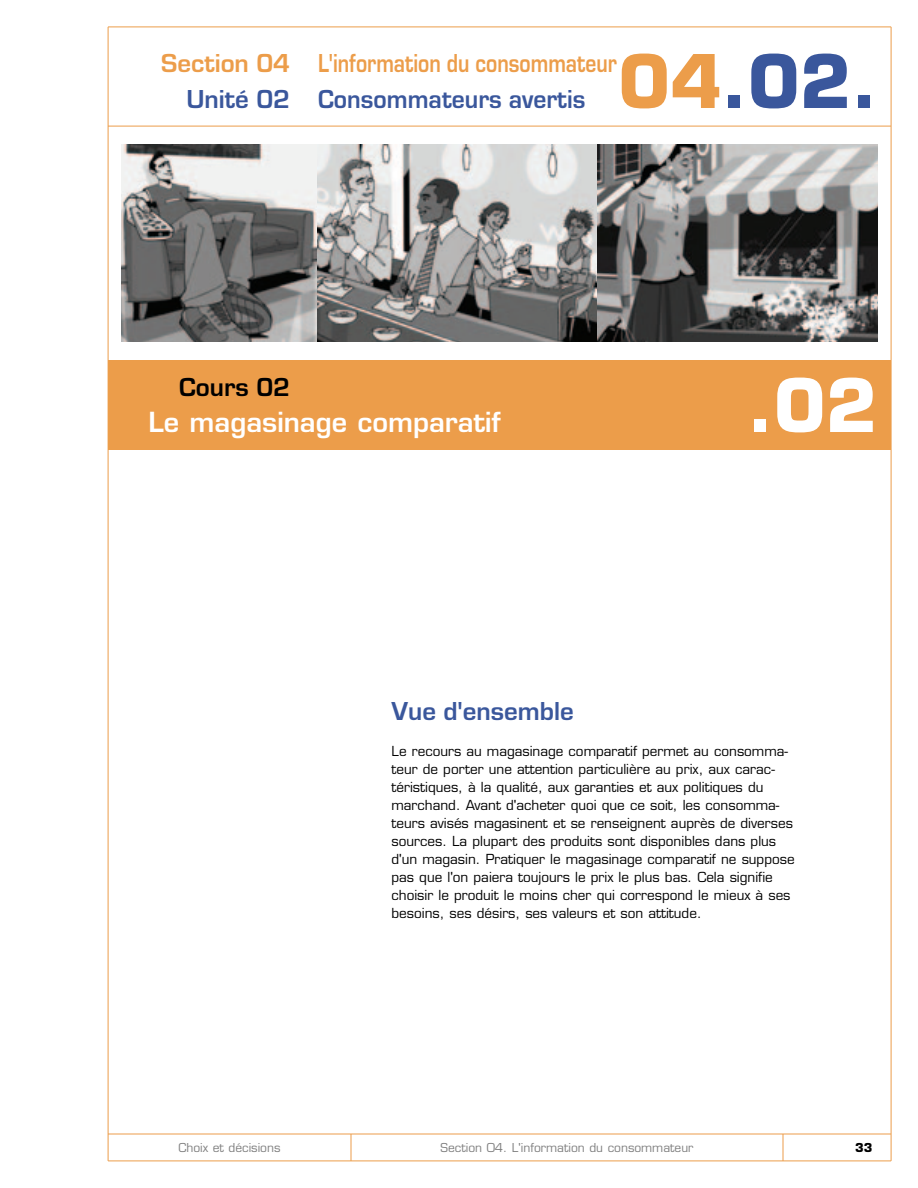
<style>
.page{position:relative;width:918px;height:1188px;background:#fff}
.page>*{position:absolute;margin:0;border:0;box-sizing:border-box;transform-origin:0 0}
.t1{font:700 72px "Eurostile";color:#3a579c}
.t2{font:700 72px "Eurostile";color:#fff}
.t3{font:700 27px "Eurostile";color:#3a579c}
.t4{font:700 27px "Eurostile";color:#ec9d4a}
.t5{font:600 27px "Eurostile";color:#fff}
.t6{font:700 27px "Eurostile";color:#000}
.t7{font:13.5px/18px "Eurostile";color:#000}
.t8{font:12px "Eurostile";color:#808080}
.t9{font:700 12px "Eurostile";color:#000}
.s1{color:#ec9d4a}
</style>
<div class="page">
<hr style="left:108px;top:27px;width:783px;height:1px;background:#ec9d4a">
<hr style="left:108px;top:1161px;width:783px;height:1px;background:#ec9d4a">
<hr style="left:108px;top:27px;width:1px;height:1134px;background:#ec9d4a">
<hr style="left:891px;top:27px;width:1px;height:1134px;background:#ec9d4a">
<hr style="left:108px;top:1134px;width:783px;height:1px;background:#ec9d4a">
<svg style="left:351px;top:1134px;width:1px;height:27px"></svg>
<svg style="left:783px;top:1134px;width:1px;height:27px"></svg>
<div style="left:108px;top:360px;width:783px;height:90px;background:#ec9d4a"></div>
<hr style="left:108px;top:126px;width:783px;height:1px;background:#ec9d4a">
<img style="left:122px;top:144px;width:756px;height:198px">
<h1 class="t1" style="left:618px;top:54px;width:261px"><span class="s1">04</span>.02.</h1>
<h2 class="t4" style="left:161px;top:54px;width:457px">Section 04 L'information du consommateur</h2>
<h2 class="t3" style="left:187px;top:90px;width:400px">Unité 02 Consommateurs avertis</h2>
<h2 class="t6" style="left:179px;top:378px;width:112px">Cours 02</h2>
<h2 class="t5" style="left:148px;top:412px;width:354px">Le magasinage comparatif</h2>
<h1 class="t2" style="left:748px;top:378px;width:131px">.02</h1>
<h2 class="t3" style="left:392px;top:702px;width:184px">Vue d'ensemble</h2>
<p class="t7" style="left:392px;top:743px;width:405px">Le recours au magasinage comparatif permet au consomma&shy;teur de porter une attention particulière au prix, aux carac&shy;téristiques, à la qualité, aux garanties et aux politiques du marchand. Avant d'acheter quoi que ce soit, les consomma&shy;teurs avisés magasinent et se renseignent auprès de diverses sources. La plupart des produits sont disponibles dans plus d'un magasin. Pratiquer le magasinage comparatif ne suppose pas que l'on paiera toujours le prix le plus bas. Cela signifie choisir le produit le moins cher qui correspond le mieux à ses besoins, ses désirs, ses valeurs et son attitude.</p>
<p class="t8" style="left:178px;top:1143px;width:104px">Choix et décisions</p>
<p class="t8" style="left:441px;top:1143px;width:254px">Section 04. L'information du consommateur</p>
<p class="t9" style="left:855px;top:1143px;width:19px">33</p>
</div>
